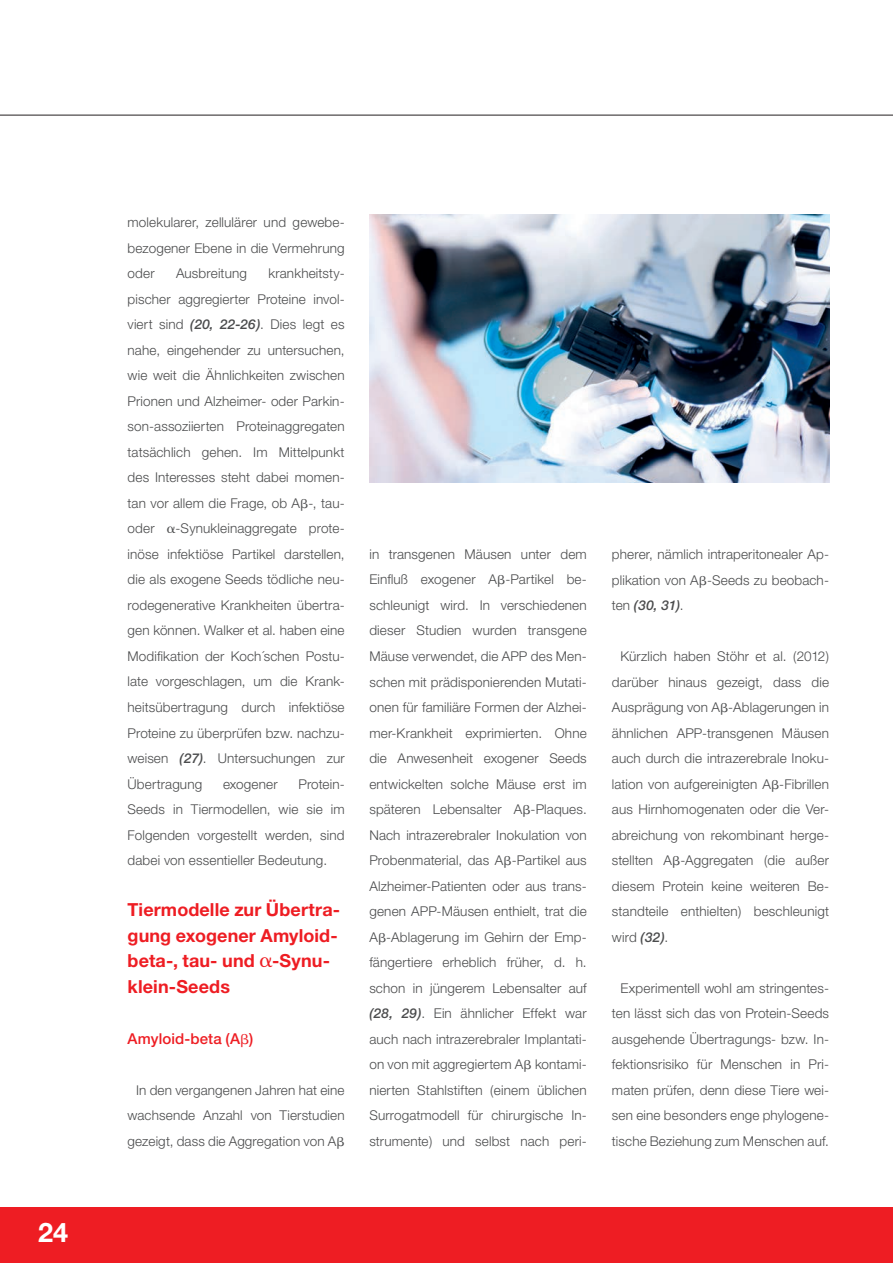
<style>
.page{position:relative;width:893px;height:1263px;background:#fff}
.page>*{position:absolute;margin:0;border:0;box-sizing:border-box;transform-origin:0 0}
.t1{font:700 27px "Helvetica Neue";color:#fff}
.SubHead{font:700 18px/25.5px "Helvetica Neue";letter-spacing:.005em;color:#ee1d23}
.SubHead-2{font:500 15px "Helvetica Neue";letter-spacing:.005em;color:#ee1d23}
.t2{font:300 13.5px/25.5px "Helvetica Neue";letter-spacing:.01em;color:#4b4c4d;text-align:justify}
.s1{font-weight:500;font-style:italic}
</style>
<div class="page">
<div style="left:0;top:1208px;width:893px;height:55px;background:#ee1d23"></div>
<hr style="left:0;top:115px;width:893px;height:1px;background:#231f20">
<img style="left:369px;top:215px;width:460px;height:267px">
<p class="t1" style="left:38px;top:1215px;width:32px">24</p>
<p class="t2" style="left:128px;top:210px;width:219px">molekularer, zellulärer und gewebe&shy;bezogener Ebene in die Vermehrung oder</p>
<p class="t2" style="left:128px;top:261px;width:219px;text-indent:141px">krankheitsty&shy;pischer aggregierter Proteine invol&shy;viert sind <span class="s1">(20, 22-26)</span>. Dies legt es nahe, eingehender zu untersuchen, wie weit die Ähnlichkeiten zwischen Prionen und Alzheimer- oder Parkin&shy;son-assoziierten Proteinaggregaten tatsächlich gehen. Im Mittelpunkt des Interesses steht dabei momen&shy;tan vor allem die Frage, ob A -, tau&shy;oder</p>
<p class="t2" style="left:176px;top:261px;width:72px">Ausbreitung</p>
<p class="t2" style="left:128px;top:516px;width:219px;text-indent:48px">-Synukleinaggregate prote&shy;inöse infektiöse Partikel darstellen, die als exogene Seeds tödliche neu&shy;rodegenerative Krankheiten übertra&shy;gen können. Walker et al. haben eine Modifikation der Koch´schen Postu&shy;late vorgeschlagen, um die Krank&shy;heitsübertragung durch infektiöse Proteine zu überprüfen bzw. nachzu&shy;weisen <span class="s1">(27)</span>. Untersuchungen zur Übertragung</p>
<p class="t2" style="left:128px;top:771px;width:219px;text-indent:171px">Protein-Seeds in Tiermodellen, wie sie im Folgenden vorgestellt werden, sind dabei von essentieller Bedeutung.</p>
<p class="SubHead" style="left:128px;top:896px;width:214px">Tiermodelle zur Übertra&shy;gung exogener Amyloid&shy;beta-, tau- und -Synu&shy;klein-Seeds</p>
<p class="SubHead-2" style="left:128px;top:1029px;width:127px">Amyloid-beta (A )</p>
<p class="t2" style="left:128px;top:1077px;width:219px;text-indent:9px">In den vergangenen Jahren hat eine wachsende Anzahl von Tierstudien gezeigt, dass die Aggregation von A</p>
<p class="t2" style="left:223px;top:771px;width:56px">exogener</p>
<p class="t2" style="left:369px;top:541px;width:219px">in transgenen Mäusen unter dem Einfluß exogener A -Partikel be&shy;schleunigt wird. In verschiedenen dieser Studien wurden transgene Mäuse verwendet, die APP des Men&shy;schen mit prädisponierenden Mutati&shy;onen für familiäre Formen der Alzhei&shy;mer-Krankheit exprimierten. Ohne die Anwesenheit exogener Seeds entwickelten solche Mäuse erst im späteren Lebensalter A -Plaques.<br>Nach intrazerebraler Inokulation von Probenmaterial, das A -Partikel aus Alzheimer-Patienten oder aus trans&shy;genen APP-Mäusen enthielt, trat die A -Ablagerung im Gehirn der Emp&shy;fängertiere erheblich früher, d. h. schon in jüngerem Lebensalter auf <span class="s1">(28, 29)</span>. Ein ähnlicher Effekt war auch nach intrazerebraler Implantati&shy;on von mit aggregiertem A kontami&shy;nierten Stahlstiften (einem üblichen Surrogatmodell für chirurgische In&shy;strumente) und selbst nach peri-</p>
<p class="t2" style="left:612px;top:541px;width:219px">pherer, nämlich intraperitonealer Ap&shy;plikation von A -Seeds zu beobach&shy;ten <span class="s1">(30, 31)</span>.</p>
<p class="t2" style="left:612px;top:643px;width:219px;text-indent:9px">Kürzlich haben Stöhr et al. (2012) darüber hinaus gezeigt, dass die Ausprägung von A -Ablagerungen in ähnlichen APP-transgenen Mäusen auch durch die intrazerebrale Inoku&shy;lation von aufgereinigten A -Fibrillen aus Hirnhomogenaten oder die Ver&shy;abreichung von rekombinant herge&shy;stellten A -Aggregaten (die außer diesem Protein keine weiteren Be&shy;standteile enthielten) beschleunigt wird <span class="s1">(32)</span>.</p>
<p class="t2" style="left:612px;top:975px;width:219px;text-indent:8px">Experimentell wohl am stringentes&shy;ten lässt sich das von Protein-Seeds ausgehende Übertragungs- bzw. In&shy;fektionsrisiko für Menschen in Pri&shy;maten prüfen, denn diese Tiere wei&shy;sen eine besonders enge phylogene&shy;tische Beziehung zum Menschen auf.</p>
</div>
